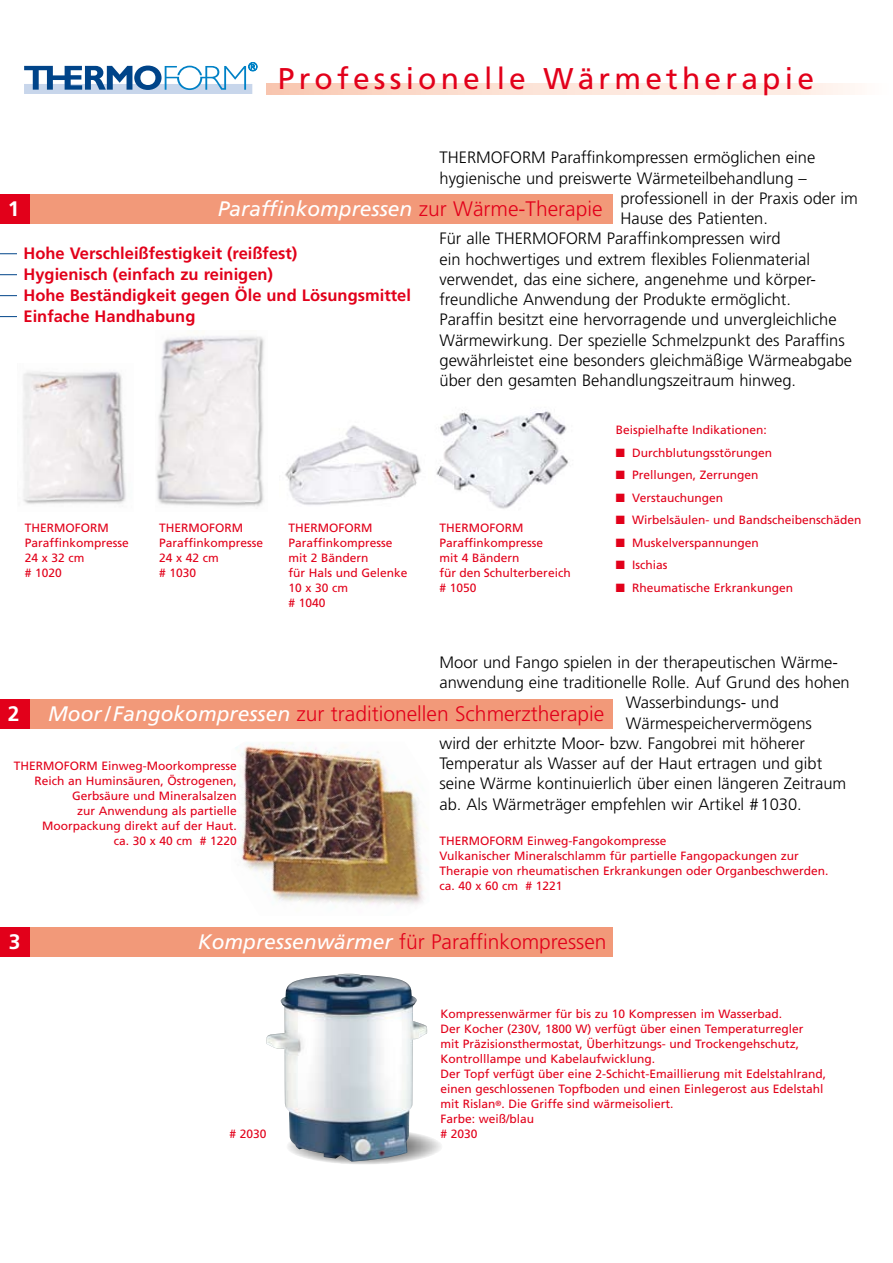
<style>
.page{position:relative;width:893px;height:1263px;background:#fff}
.page>*{position:absolute;margin:0;border:0;box-sizing:border-box;transform-origin:0 0}
.t1{font:30px "Frutiger";letter-spacing:.14em;color:#e2001a}
.t2{font:300 21px "Frutiger";color:#e2001a}
.t3{font:italic 21px "Frutiger";color:#fff}
.t4{font:700 21px "Frutiger";color:#fff}
.t5{font:300 16.5px/20.2px "Frutiger";color:#000}
.t6{font:700 16.5px/21px "Frutiger";color:#e2001a}
.t7{font:12px/15px "Frutiger";color:#e2001a}
.s1{font-weight:300;font-style:normal;color:#e2001a}
.s2{font-weight:400;font-style:italic;color:#fff}
</style>
<div class="page">
<img style="left:436px;top:410px;width:133px;height:99px">
<svg style="left:24px;top:62px;width:233px;height:32px"></svg>
<svg style="left:267px;top:84px;width:591px;height:10px;background:#fbe1d4"></svg>
<div style="left:0;top:194px;width:612px;height:30px;background:#f29979"></div>
<div style="left:0;top:194px;width:30px;height:30px;background:#e2001a"></div>
<svg style="left:0;top:295px;width:17px;height:1px"></svg>
<svg style="left:0;top:316px;width:17px;height:1px"></svg>
<svg style="left:0;top:253px;width:17px;height:1px"></svg>
<svg style="left:0;top:274px;width:17px;height:1px"></svg>
<img style="left:23px;top:371px;width:103px;height:133px">
<img style="left:156px;top:336px;width:108px;height:170px">
<img style="left:285px;top:425px;width:136px;height:80px">
<img style="left:235px;top:742px;width:193px;height:163px">
<div style="left:0;top:699px;width:612px;height:30px;background:#f29979"></div>
<div style="left:0;top:699px;width:30px;height:30px;background:#e2001a"></div>
<div style="left:0;top:927px;width:612px;height:29px;background:#f29979"></div>
<div style="left:0;top:927px;width:30px;height:29px;background:#e2001a"></div>
<svg style="left:286px;top:1128px;width:157px;height:37px"></svg>
<img style="left:266px;top:974px;width:161px;height:187px">
<h1 class="t1" style="left:278px;top:61px;width:538px">Professionelle Wärmetherapie</h1>
<h3 class="t5" style="left:439px;top:147px;width:20px">Therm</h3>
<h3 class="t5" style="left:491px;top:147px;width:326px">oform Paraffinkompressen ermöglichen eine</h3>
<h3 class="t5" style="left:439px;top:168px;width:369px">hygienische und preiswerte Wärmeteilbehandlung –</h3>
<h3 class="t5" style="left:620px;top:188px;width:239px">professionell in der Praxis oder im</h3>
<h3 class="t5" style="left:620px;top:208px;width:149px">Hause des Patienten.</h3>
<h3 class="t5" style="left:439px;top:228px;width:76px">Für alle Therm</h3>
<h2 class="t4" style="left:8px;top:197px;width:13px">1</h2>
<h2 class="t3" style="left:218px;top:197px;width:386px">Paraffinkompressen <span class="s1">zur Wärme-Therapie</span></h2>
<p class="t5" style="left:439px;top:228px;width:414px;text-indent:107px">oform Paraffinkompressen wird<br>ein hochwertiges und extrem flexibles Folienmaterial verwendet, das eine sichere, angenehme und körper&shy;freundliche Anwendung der Produkte ermöglicht.<br>Paraffin besitzt eine hervorragende und unvergleichliche Wärmewirkung. Der spezielle Schmelzpunkt des Paraffins gewährleistet eine besonders gleichmäßige Wärmeabgabe über den gesamten Behandlungszeitraum hinweg.</p>
<h3 class="t6" style="left:24px;top:243px;width:389px">Hohe Verschleißfestigkeit (reißfest)<br>Hygienisch (einfach zu reinigen)<br>Hohe Beständigkeit gegen Öle und Lösungsmittel Einfache Handhabung</h3>
<p class="t7" style="left:25px;top:520px;width:105px">THERMOFORM<br>Paraffinkompresse<br>24 x 32 cm<br># 1020</p>
<p class="t7" style="left:159px;top:520px;width:105px">THERMOFORM<br>Paraffinkompresse<br>24 x 42 cm<br># 1030</p>
<p class="t7" style="left:289px;top:520px;width:121px">THERMOFORM<br>Paraffinkompresse mit 2 Bändern<br>für Hals und Gelenke<br>10 x 30 cm<br># 1040</p>
<p class="t7" style="left:439px;top:520px;width:133px">THERMOFORM<br>Paraffinkompresse<br>mit 4 Bändern<br>für den Schulterbereich # 1050</p>
<p class="t7" style="left:616px;top:422px;width:153px">Beispielhafte Indikationen:</p>
<p class="t7" style="left:616px;top:445px;width:158px">■ Durchblutungsstörungen</p>
<p class="t7" style="left:616px;top:467px;width:144px">■ Prellungen, Zerrungen</p>
<p class="t7" style="left:616px;top:490px;width:109px">■ Verstauchungen</p>
<p class="t7" style="left:616px;top:512px;width:247px">■ Wirbelsäulen- und Bandscheibenschäden</p>
<p class="t7" style="left:616px;top:535px;width:145px">■ Muskelverspannungen</p>
<p class="t7" style="left:616px;top:557px;width:53px">■ Ischias</p>
<p class="t7" style="left:616px;top:580px;width:179px">■ Rheumatische Erkrankungen</p>
<h3 class="t5" style="left:439px;top:652px;width:400px">Moor und Fango spielen in der therapeutischen Wärme-</h3>
<h3 class="t5" style="left:439px;top:672px;width:412px">anwendung eine traditionelle Rolle. Auf Grund des hohen</h3>
<h3 class="t5" style="left:626px;top:692px;width:154px">Wasserbindungs- und</h3>
<h3 class="t5" style="left:626px;top:713px;width:188px">Wärmespeichervermögens</h3>
<h3 class="t5" style="left:439px;top:733px;width:367px">wird der erhitzte Moor- bzw. Fangobrei mit höherer</h3>
<h3 class="t5" style="left:439px;top:753px;width:384px">Temperatur als Wasser auf der Haut ertragen und gibt</h3>
<h3 class="t5" style="left:439px;top:773px;width:408px">seine Wärme kontinuierlich über einen längeren Zeitraum</h3>
<h3 class="t5" style="left:439px;top:794px;width:364px">ab. Als Wärmeträger empfehlen wir Artikel #1030.</h3>
<p class="t7" style="left:439px;top:833px;width:391px">THERMOFORM Einweg-Fangokompresse<br>Vulkanischer Mineralschlamm für partielle Fangopackungen zur Therapie von rheumatischen Erkrankungen oder Organbeschwerden. ca. 40 x 60 cm # 1221</p>
<h2 class="t4" style="left:8px;top:702px;width:13px">2</h2>
<h2 class="t2" style="left:48px;top:702px;width:558px"><span class="s2">Moor/ Fangokompressen</span> zur traditionellen Schmerztherapie</h2>
<p class="t7" style="left:14px;top:758px;width:225px;text-align:right">THERMOFORM Einweg-Moorkompresse<br>Reich an Huminsäuren, Östrogenen,<br>Gerbsäure und Mineralsalzen<br>zur Anwendung als partielle<br>Moorpackung direkt auf der Haut.<br>ca. 30 x 40 cm # 1220</p>
<h2 class="t4" style="left:9px;top:929px;width:13px">3</h2>
<h2 class="t2" style="left:198px;top:930px;width:410px"><span class="s2">Kompressenwärmer</span> für Paraffinkompressen</h2>
<p class="t7" style="left:230px;top:1126px;width:39px"># 2030</p>
<p class="t7" style="left:441px;top:1006px;width:387px">Kompressenwärmer für bis zu 10 Kompressen im Wasserbad.<br>Der Kocher (230V, 1800 W) verfügt über einen Temperaturregler<br>mit Präzisionsthermostat, Überhitzungs- und Trockengehschutz, Kontrolllampe und Kabelaufwicklung.<br>Der Topf verfügt über eine 2-Schicht-Emaillierung mit Edelstahlrand, einen geschlossenen Topfboden und einen Einlegerost aus Edelstahl mit Rislan<sup>®</sup>. Die Griffe sind wärmeisoliert.<br>Farbe: weiß/blau<br># 2030</p>
</div>
